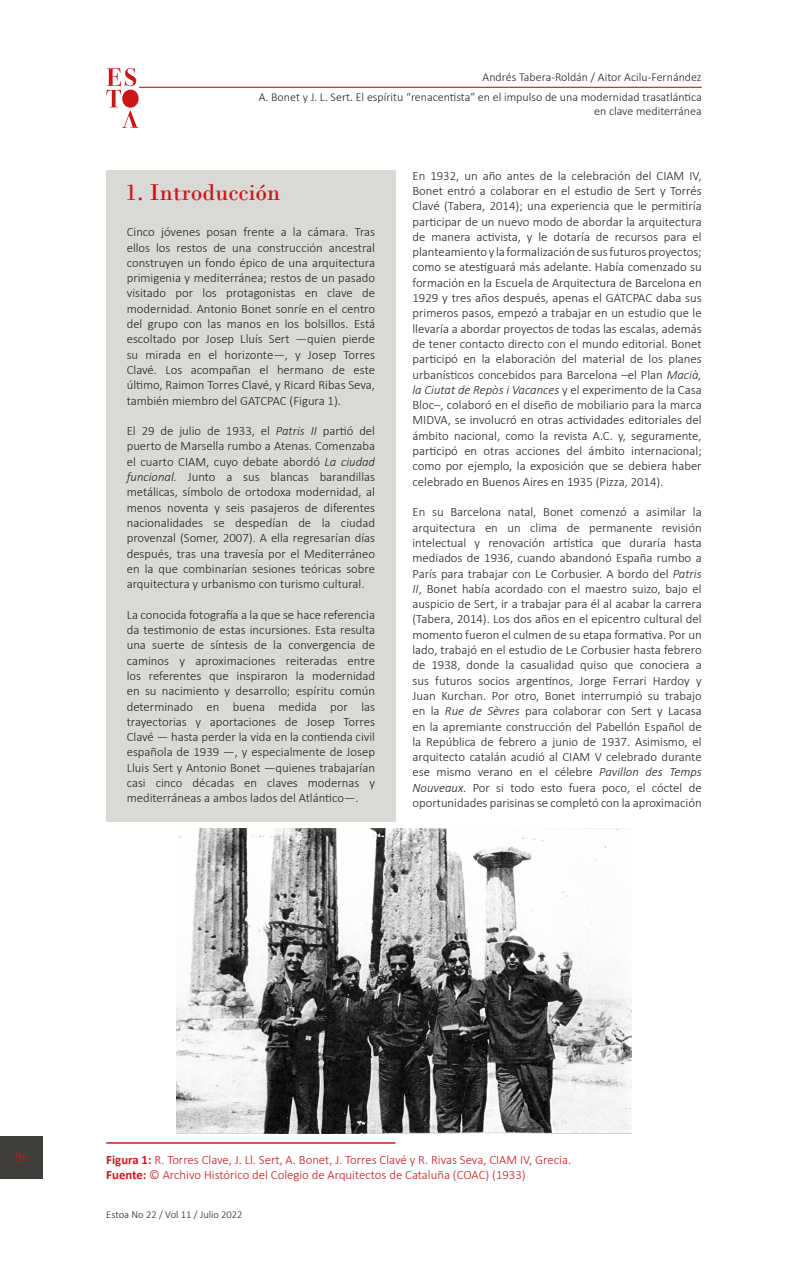
<style>
.page{position:relative;width:808px;height:1263px;background:#fff}
.page>*{position:absolute;margin:0;border:0;box-sizing:border-box;transform-origin:0 0}
.t1{font:24px "Bodoni";color:#cc171a}
.parrafo{font:300 12.75px/15.3px "Calibri";color:#231f20;text-align:justify}
.parrafo-2{font:300 12.75px "Calibri";color:#cc171a}
.t2{font:300 12px "Calibri";color:#231f20}
.t3{font:300 10.5px "Calibri";color:#231f20}
.s1{font-style:italic}
.s2{font-weight:700}
</style>
<div class="page">
<svg style="left:106px;top:68px;width:33px;height:60px"></svg>
<hr style="left:139px;top:87px;width:563px;height:1px;background:#cc171a">
<div style="left:0;top:1137px;width:43px;height:42px;background:#3f3e3a"></div>
<div style="left:106px;top:170px;width:289px;height:652px;background:#d9dad6"></div>
<img style="left:176px;top:829px;width:455px;height:305px">
<hr style="left:106px;top:1142px;width:289px;height:2px;background:#cc171a">
<p class="t2" style="left:483px;top:70px;width:221px">Andrés Tabera-Roldán / Aitor Acilu-Fernández</p>
<p class="t2" style="left:259px;top:90px;width:444px">A. Bonet y J. L. Sert. El espíritu “renacentista” en el impulso de una modernidad trasatlántica</p>
<p class="t2" style="left:594px;top:104px;width:109px">en clave mediterránea</p>
<p class="t1" style="left:125px;top:178px;width:156px">1. Introducción</p>
<p class="parrafo" style="left:127px;top:224px;width:250px">Cinco jóvenes posan frente a la cámara. Tras ellos los restos de una construcción ancestral construyen un fondo épico de una arquitectura primigenia y mediterránea; restos de un pasado visitado por los protagonistas en clave de modernidad. Antonio Bonet sonríe en el centro del grupo con las manos en los bolsillos. Está escoltado por Josep Lluís Sert —quien pierde su mirada en el horizonte—, y Josep Torres Clavé. Los acompañan el hermano de este último, Raimon Torres Clavé, y Ricard Ribas Seva, también miembro del GATCPAC (Figura 1).</p>
<p class="parrafo" style="left:127px;top:423px;width:250px">El 29 de julio de 1933, el <span class="s1">Patris II</span> partió del puerto de Marsella rumbo a Atenas. Comenzaba el cuarto CIAM, cuyo debate abordó <span class="s1">La ciudad funcional.</span> Junto a sus blancas barandillas metálicas, símbolo de ortodoxa modernidad, al menos noventa y seis pasajeros de diferentes nacionalidades se despedían de la ciudad provenzal (Somer, 2007). A ella regresarían días después, tras una travesía por el Mediterráneo en la que combinarían sesiones teóricas sobre arquitectura y urbanismo con turismo cultural.</p>
<p class="parrafo" style="left:127px;top:607px;width:250px">La conocida fotografía a la que se hace referencia da testimonio de estas incursiones. Esta resulta una suerte de síntesis de la convergencia de caminos y aproximaciones reiteradas entre los referentes que inspiraron la modernidad en su nacimiento y desarrollo; espíritu común determinado en buena medida por las trayectorias y aportaciones de Josep Torres Clavé — hasta perder la vida en la contienda civil española de 1939 —, y especialmente de Josep Lluis Sert y Antonio Bonet —quienes trabajarían casi cinco décadas en claves modernas y mediterráneas a ambos lados del Atlántico—.</p>
<p class="parrafo" style="left:412px;top:168px;width:291px">En 1932, un año antes de la celebración del CIAM IV, Bonet entró a colaborar en el estudio de Sert y Torrés Clavé (Tabera, 2014); una experiencia que le permitiría participar de un nuevo modo de abordar la arquitectura de manera activista, y le dotaría de recursos para el planteamiento y la formalización de sus futuros proyectos; como se atestiguará más adelante. Había comenzado su formación en la Escuela de Arquitectura de Barcelona en 1929 y tres años después, apenas el GATCPAC daba sus primeros pasos, empezó a trabajar en un estudio que le llevaría a abordar proyectos de todas las escalas, además de tener contacto directo con el mundo editorial. Bonet participó en la elaboración del material de los planes urbanísticos concebidos para Barcelona –el Plan <span class="s1">Macià, la Ciutat de Repòs i Vacances</span> y el experimento de la Casa Bloc–, colaboró en el diseño de mobiliario para la marca MIDVA, se involucró en otras actividades editoriales del ámbito nacional, como la revista A.C. y, seguramente, participó en otras acciones del ámbito internacional; como por ejemplo, la exposición que se debiera haber celebrado en Buenos Aires en 1935 (Pizza, 2014).</p>
<p class="parrafo" style="left:412px;top:504px;width:291px">En su Barcelona natal, Bonet comenzó a asimilar la arquitectura en un clima de permanente revisión intelectual y renovación artística que duraría hasta mediados de 1936, cuando abandonó España rumbo a París para trabajar con Le Corbusier. A bordo del <span class="s1">Patris II</span>, Bonet había acordado con el maestro suizo, bajo el auspicio de Sert, ir a trabajar para él al acabar la carrera (Tabera, 2014). Los dos años en el epicentro cultural del momento fueron el culmen de su etapa formativa. Por un lado, trabajó en el estudio de Le Corbusier hasta febrero de 1938, donde la casualidad quiso que conociera a sus futuros socios argentinos, Jorge Ferrari Hardoy y Juan Kurchan. Por otro, Bonet interrumpió su trabajo en la <span class="s1">Rue de Sèvres</span> para colaborar con Sert y Lacasa en la apremiante construcción del Pabellón Español de la República de febrero a junio de 1937. Asimismo, el arquitecto catalán acudió al CIAM V celebrado durante ese mismo verano en el célebre <span class="s1">Pavillon des Temps Nouveaux</span>. Por si todo esto fuera poco, el cóctel de oportunidades parisinas se completó con la aproximación</p>
<p class="parrafo-2" style="left:15px;top:1148px;width:14px">96</p>
<p class="parrafo-2" style="left:106px;top:1152px;width:466px"><span class="s2">Figura 1:</span> R. Torres Clave, J. Ll. Sert, A. Bonet, J. Torres Clavé y R. Rivas Seva, CIAM IV, Grecia.</p>
<p class="parrafo-2" style="left:106px;top:1167px;width:421px"><span class="s2">Fuente:</span> © Archivo Histórico del Colegio de Arquitectos de Cataluña (COAC) (1933)</p>
<p class="t3" style="left:106px;top:1207px;width:138px">Estoa No 22 / Vol 11 / Julio 2022</p>
</div>
